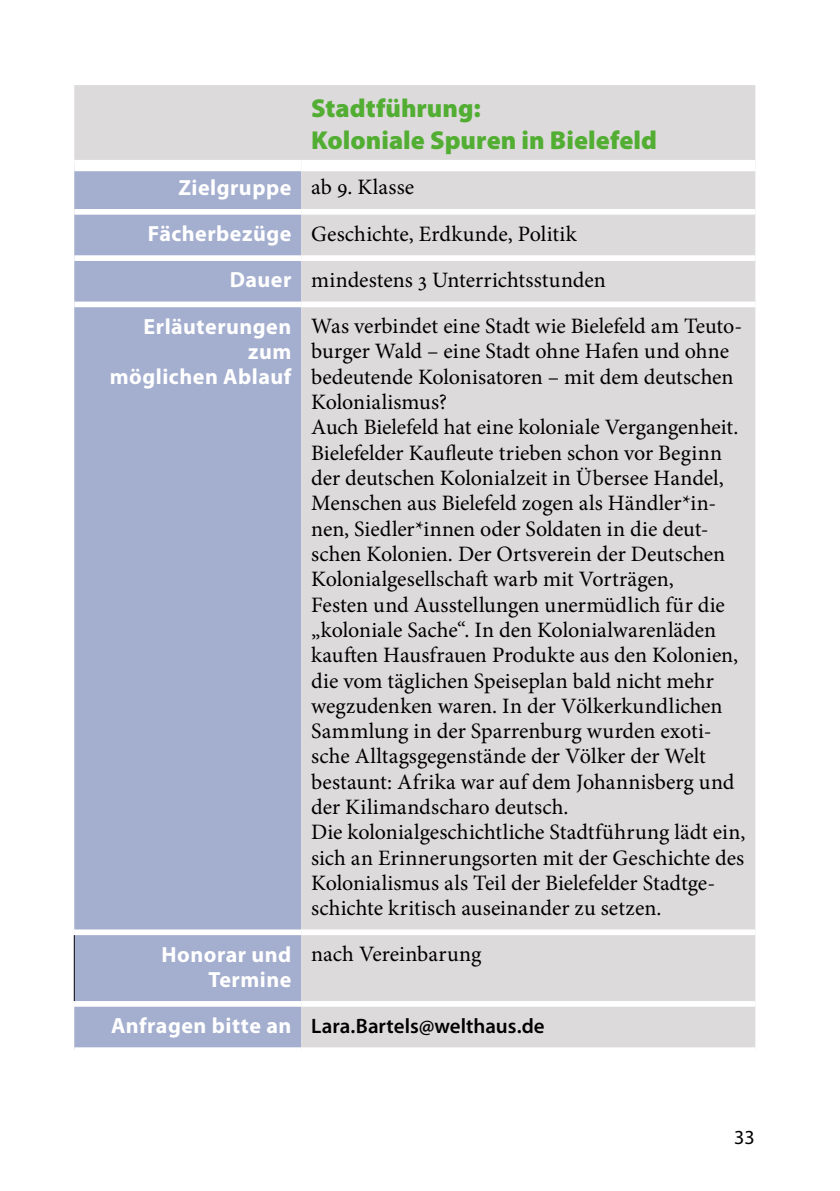
<style>
.page{position:relative;width:840px;height:1191px;background:#fff}
.page>*{position:absolute;margin:0;border:0;box-sizing:border-box;transform-origin:0 0}
.TabTitel_grün{font:900 26px/31.2px "Myriad Pro";color:#52ae32}
.TabText{font:22px/25.2px "Minion Pro";color:#000}
.TabRubriken{font:700 22px/25.2px "Myriad Pro";letter-spacing:.02em;color:#fff;text-align:right}
.TabText-2{font:600 20.8px "Myriad Pro";color:#000}
.t1{font:20px "Myriad Pro";color:#000}
</style>
<div class="page">
<div style="left:74px;top:85px;width:681px;height:75px;background:#dddadc"></div>
<div style="left:74px;top:171px;width:227px;height:876px;background:#a4aecf"></div>
<div style="left:301px;top:171px;width:454px;height:876px;background:#dddadc"></div>
<div style="left:74px;top:209px;width:227px;height:6px;background:#fff"></div>
<div style="left:301px;top:209px;width:454px;height:6px;background:#fff"></div>
<div style="left:74px;top:255px;width:227px;height:6px;background:#fff"></div>
<div style="left:301px;top:255px;width:454px;height:6px;background:#fff"></div>
<div style="left:74px;top:301px;width:227px;height:6px;background:#fff"></div>
<div style="left:301px;top:301px;width:454px;height:6px;background:#fff"></div>
<div style="left:74px;top:929px;width:227px;height:6px;background:#fff"></div>
<div style="left:301px;top:929px;width:454px;height:6px;background:#fff"></div>
<div style="left:74px;top:1001px;width:227px;height:5px;background:#fff"></div>
<div style="left:301px;top:1001px;width:454px;height:5px;background:#fff"></div>
<hr style="left:74px;top:935px;width:1px;height:66px;background:#000">
<p class="TabTitel_grün" style="left:311px;top:93px;width:347px">Stadtführung:<br>Koloniale Spuren in Bielefeld</p>
<p class="TabRubriken" style="left:178px;top:175px;width:114px">Zielgruppe</p>
<p class="TabText" style="left:311px;top:175px;width:104px">ab 9. Klasse</p>
<p class="TabRubriken" style="left:148px;top:221px;width:145px">Fächerbezüge</p>
<p class="TabText" style="left:311px;top:221px;width:267px">Geschichte, Erdkunde, Politik</p>
<p class="TabRubriken" style="left:229px;top:268px;width:63px">Dauer</p>
<p class="TabText" style="left:311px;top:267px;width:296px">mindestens 3 Unterrichtsstunden</p>
<p class="TabRubriken" style="left:110px;top:314px;width:183px">Erläuterungen zum<br>möglichen Ablauf</p>
<p class="TabText" style="left:311px;top:313px;width:432px">Was verbindet eine Stadt wie Bielefeld am Teuto&shy;burger Wald – eine Stadt ohne Hafen und ohne bedeutende Kolonisatoren – mit dem deutschen Kolonialismus?</p>
<p class="TabText" style="left:311px;top:415px;width:428px">Auch Bielefeld hat eine koloniale Vergangenheit.<br>Bielefelder Kaufleute trieben schon vor Beginn der deutschen Kolonialzeit in Übersee Handel, Menschen aus Bielefeld zogen als Händler*in&shy;nen, Siedler*innen oder Soldaten in die deut&shy;schen Kolonien. Der Ortsverein der Deutschen Kolonialgesellschaft warb mit Vorträgen,<br>Festen und Ausstellungen unermüdlich für die „koloniale Sache“. In den Kolonialwarenläden kauften Hausfrauen Produkte aus den Kolonien, die vom täglichen Speiseplan bald nicht mehr wegzudenken waren. In der Völkerkundlichen Sammlung in der Sparrenburg wurden exoti&shy;sche Alltagsgegenstände der Völker der Welt bestaunt: Afrika war auf dem Johannisberg und der Kilimandscharo deutsch.</p>
<p class="TabText" style="left:311px;top:820px;width:435px">Die kolonialgeschichtliche Stadtführung lädt ein, sich an Erinnerungsorten mit der Geschichte des Kolonialismus als Teil der Bielefelder Stadtge&shy;schichte kritisch auseinander zu setzen.</p>
<p class="TabRubriken" style="left:161px;top:941px;width:131px">Honorar und<br>Termine</p>
<p class="TabText" style="left:311px;top:941px;width:172px">nach Vereinbarung</p>
<p class="TabRubriken" style="left:111px;top:1013px;width:182px">Anfragen bitte an</p>
<p class="TabText-2" style="left:311px;top:1014px;width:235px">Lara.Bartels@welthaus.de</p>
<p class="t1" style="left:733px;top:1126px;width:22px">33</p>
</div>
